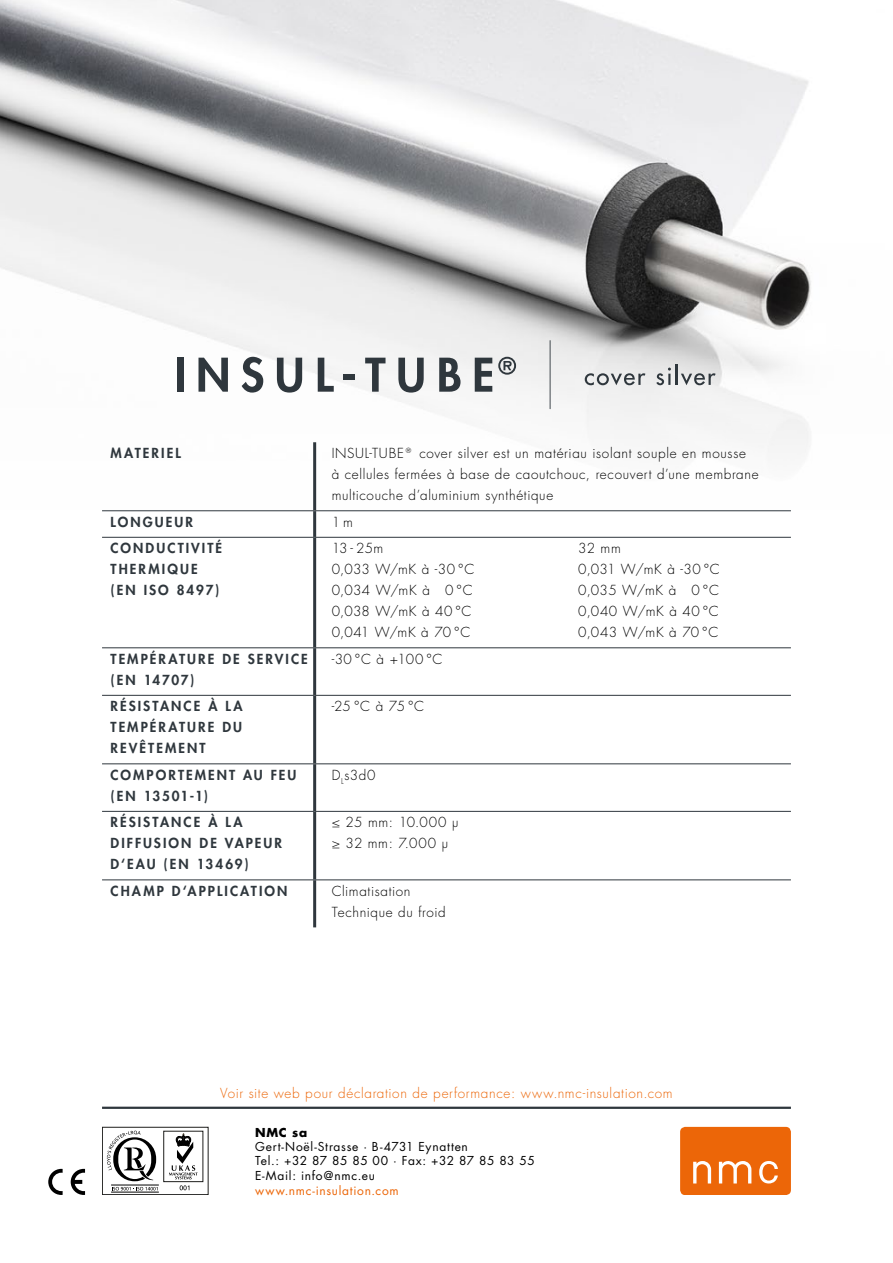
<style>
.page{position:relative;width:893px;height:1263px;background:#fff}
.page>*{position:absolute;margin:0;border:0;box-sizing:border-box;transform-origin:0 0}
.t1{font:300 13.5px/21px "Futura CE";letter-spacing:.045em;color:#000}
.t2{font:800 13.5px/21px "Futura CE";letter-spacing:.155em;color:#2f373d}
.t3{font:300 13.5px "Futura CE";letter-spacing:.05em;color:#ec6608}
.t4{font:12px/14.4px "Futura CE";letter-spacing:.06em;color:#000}
.t5{font:12px "Futura CE";letter-spacing:.06em;color:#ec6608}
.t6{font:700 12px "Futura CE";color:#000}
</style>
<div class="page">
<svg style="left:102px;top:1127px;width:106px;height:68px"></svg>
<div style="left:680px;top:1127px;width:111px;height:68px;background:#ec6608;border-radius:5px"></div>
<svg style="left:693px;top:1161px;width:85px;height:22px"></svg>
<hr style="left:102px;top:1107px;width:689px;height:2px;background:#2f373d">
<img style="left:0;top:0;width:811px;height:510px">
<div style="left:177px;top:358px;width:7px;height:34px;background:#2f373d"></div>
<svg style="left:198px;top:358px;width:30px;height:34px"></svg>
<svg style="left:242px;top:357px;width:21px;height:36px"></svg>
<svg style="left:277px;top:358px;width:25px;height:35px"></svg>
<svg style="left:318px;top:358px;width:16px;height:34px"></svg>
<div style="left:344px;top:375px;width:11px;height:5px;background:#2f373d"></div>
<svg style="left:365px;top:358px;width:20px;height:34px"></svg>
<svg style="left:398px;top:358px;width:26px;height:35px"></svg>
<svg style="left:439px;top:358px;width:21px;height:34px"></svg>
<svg style="left:475px;top:358px;width:17px;height:34px"></svg>
<svg style="left:498px;top:357px;width:18px;height:18px"></svg>
<hr style="left:550px;top:340px;width:1px;height:69px;background:#2f373d">
<svg style="left:585px;top:373px;width:60px;height:12px"></svg>
<svg style="left:656px;top:368px;width:15px;height:17px"></svg>
<hr style="left:676px;top:364px;width:2px;height:21px;background:#2f373d">
<svg style="left:681px;top:373px;width:35px;height:12px"></svg>
<svg style="left:48px;top:1169px;width:15px;height:26px"></svg>
<svg style="left:71px;top:1169px;width:14px;height:26px"></svg>
<hr style="left:313px;top:442px;width:3px;height:68px;background:#2f373d">
<hr style="left:102px;top:510px;width:213px;height:1px;background:#2f373d">
<hr style="left:313px;top:511px;width:3px;height:26px;background:#2f373d">
<hr style="left:315px;top:510px;width:476px;height:1px;background:#2f373d">
<hr style="left:102px;top:537px;width:213px;height:1px;background:#2f373d">
<hr style="left:102px;top:647px;width:213px;height:1px;background:#2f373d">
<hr style="left:102px;top:695px;width:213px;height:1px;background:#2f373d">
<hr style="left:102px;top:763px;width:213px;height:1px;background:#2f373d">
<hr style="left:313px;top:538px;width:3px;height:109px;background:#2f373d">
<hr style="left:313px;top:648px;width:3px;height:47px;background:#2f373d">
<hr style="left:313px;top:696px;width:3px;height:67px;background:#2f373d">
<hr style="left:313px;top:764px;width:3px;height:47px;background:#2f373d">
<hr style="left:313px;top:812px;width:3px;height:67px;background:#2f373d">
<hr style="left:315px;top:537px;width:476px;height:1px;background:#2f373d">
<hr style="left:315px;top:647px;width:476px;height:1px;background:#2f373d">
<hr style="left:315px;top:695px;width:476px;height:1px;background:#2f373d">
<hr style="left:315px;top:763px;width:476px;height:1px;background:#2f373d">
<hr style="left:102px;top:811px;width:213px;height:1px;background:#2f373d">
<hr style="left:102px;top:879px;width:213px;height:1px;background:#2f373d">
<hr style="left:313px;top:880px;width:3px;height:47px;background:#2f373d">
<hr style="left:315px;top:811px;width:476px;height:1px;background:#2f373d">
<hr style="left:315px;top:879px;width:476px;height:1px;background:#2f373d">
<p class="t2" style="left:111px;top:442px;width:72px">MATERIEL</p>
<p class="t1" style="left:332px;top:443px;width:428px">INSUL-TUBE® cover silver est un matériau isolant souple en mousse<br>à cellules fermées à base de caoutchouc, recouvert d’une membrane multicouche d’aluminium synthétique</p>
<p class="t2" style="left:111px;top:511px;width:84px">LONGUEUR</p>
<p class="t1" style="left:332px;top:511px;width:23px">1m</p>
<p class="t2" style="left:111px;top:537px;width:113px">CONDUCTIVITÉ<br>THERMIQUE (EN ISO 8497)</p>
<p class="t1" style="left:332px;top:538px;width:53px">13 - 25m</p>
<p class="t1" style="left:578px;top:538px;width:44px">32 mm</p>
<p class="t1" style="left:332px;top:559px;width:144px">0,033 W/mK à -30 °C</p>
<p class="t1" style="left:578px;top:559px;width:143px">0,031 W/mK à -30 °C</p>
<p class="t1" style="left:332px;top:580px;width:142px">0,034 W/mK à 0 °C</p>
<p class="t1" style="left:578px;top:580px;width:142px">0,035 W/mK à 0 °C</p>
<p class="t1" style="left:332px;top:601px;width:141px">0,038 W/mK à 40 °C</p>
<p class="t1" style="left:578px;top:601px;width:142px">0,040 W/mK à 40 °C</p>
<p class="t1" style="left:332px;top:622px;width:140px">0,041 W/mK à 70 °C</p>
<p class="t1" style="left:578px;top:622px;width:142px">0,043 W/mK à 70 °C</p>
<p class="t2" style="left:111px;top:648px;width:199px">TEMPÉRATURE DE SERVICE (EN 14707)</p>
<p class="t1" style="left:332px;top:648px;width:112px">-30 °C à +100 °C</p>
<p class="t2" style="left:111px;top:695px;width:133px;text-align:justify">RÉSISTANCE À LA TEMPÉRATURE DU REVÊTEMENT</p>
<p class="t1" style="left:332px;top:696px;width:94px">-25 °C à 75 °C</p>
<p class="t2" style="left:111px;top:764px;width:187px">COMPORTEMENT AU FEU (EN 13501-1)</p>
<p class="t1" style="left:332px;top:764px;width:45px">D<sub>L</sub>s3d0</p>
<p class="t2" style="left:111px;top:811px;width:173px">RÉSISTANCE À LA<br>DIFFUSION DE VAPEUR<br>D‘EAU (EN 13469)</p>
<p class="t1" style="left:332px;top:812px;width:128px">≤ 25 mm: 10.000 μ ≥ 32 mm: 7.000 μ</p>
<p class="t2" style="left:111px;top:880px;width:178px">CHAMP D‘APPLICATION</p>
<p class="t1" style="left:332px;top:880px;width:116px">Climatisation<br>Technique du froid</p>
<p class="t3" style="left:220px;top:1084px;width:454px">Voir site web pour déclaration de performance: www.nmc-insulation.com</p>
<p class="t6" style="left:255px;top:1123px;width:54px">NMC sa</p>
<p class="t4" style="left:255px;top:1139px;width:281px">Gert-Noël-Strasse · B-4731 Eynatten<br>Tel.: +32 87 85 85 00 · Fax: +32 87 85 83 55<br>E-Mail: info@nmc.eu</p>
<p class="t5" style="left:255px;top:1183px;width:145px">www.nmc-insulation.com</p>
</div>
